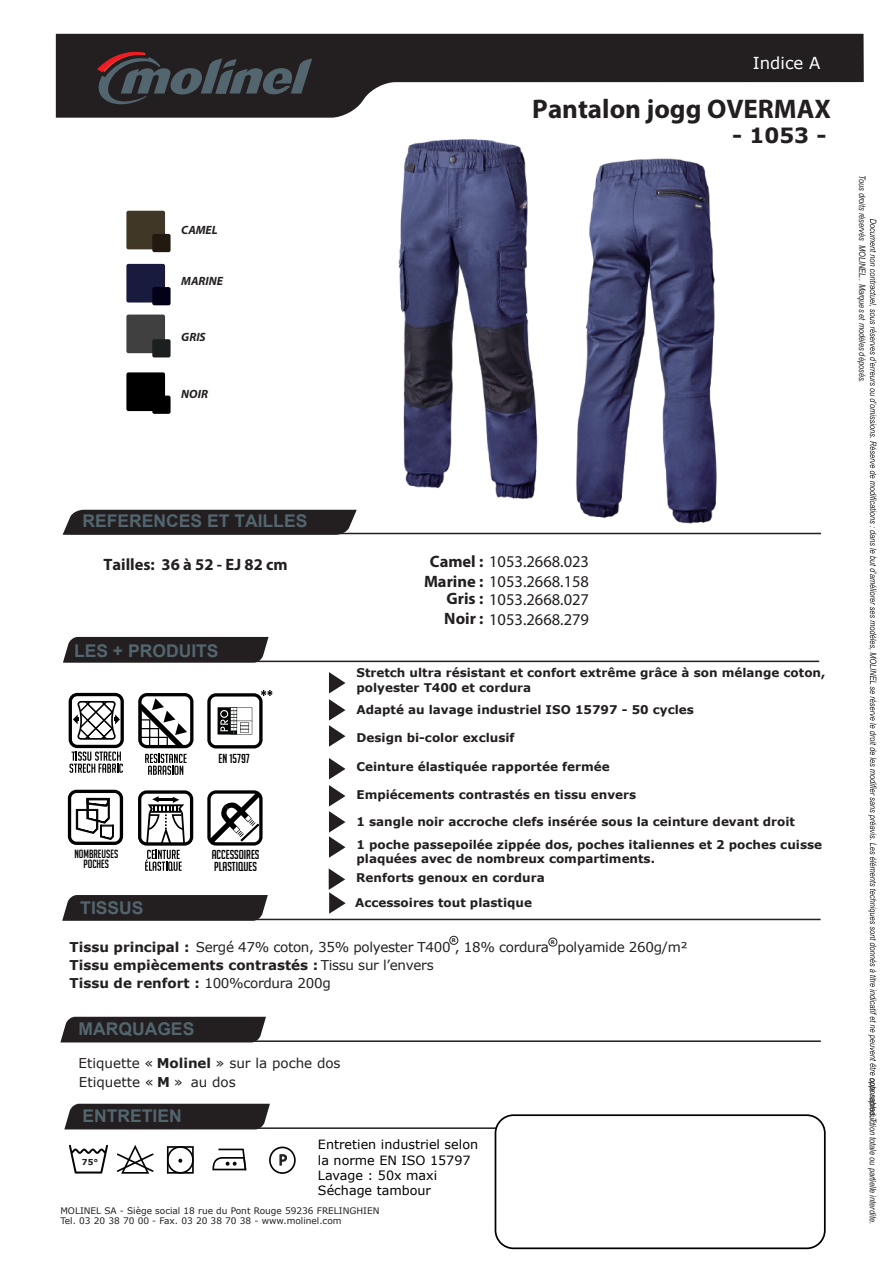
<style>
.page{position:relative;width:893px;height:1263px;background:#fff}
.page>*{position:absolute;margin:0;border:0;box-sizing:border-box;transform-origin:0 0}
.t1{font:700 27px "Myriad Pro";color:#231f20}
.t2{font:700 21px "Verdana";color:#231f20}
.t3{font:700 17.55px "Arial";color:#53656e}
.t4{font:16.5px/19.2px "Myriad Pro";color:#231f20;text-align:justify}
.t5{font:700 16.5px "Myriad Pro";color:#231f20}
.t6{font:16.5px "Verdana";color:#fefefd}
.t7{font:14.25px "Verdana";color:#0e0b10;scale:.96 1}
.t8{font:13.5px/17.4px "Verdana";letter-spacing:-.025em;color:#231f20}
.t9{font:13.5px "Verdana";color:#231f20}
.t10{font:700 13.5px "Verdana";color:#231f20}
.t11{font:12.75px/15.3px "Verdana";color:#000}
.t12{font:12.75px/11.9px "Big Noodle Titling";color:#000001}
.t13{font:700 12px/22.8px "Verdana";color:#231f20}
.t14{font:italic 700 12px "Myriad Pro";color:#231f20}
.t15{font:11.7px/10.8px "Big Noodle Titling";color:#040505;text-align:center}
.t16{font:9px/10.8px "Verdana";color:#231f20}
.t17{font:italic 9px "Arial Narrow";color:#231f20}
.t18{font:700 8.25px "Verdana";color:#231f20}
.t19{font:700 5.1px "Verdana";color:#231f20}
.s1{font-weight:700}
.s2{font-weight:400}
</style>
<div class="page">
<svg style="left:868px;top:219px;width:8px;height:904px"></svg>
<hr style="left:71px;top:533px;width:750px;height:1px;background:#231f20">
<svg style="left:63px;top:510px;width:294px;height:25px;background:#2c2829"></svg>
<svg style="left:56px;top:34px;width:808px;height:84px;fill:#231f20"></svg>
<hr style="left:65px;top:661px;width:754px;height:1px;background:#231f20">
<svg style="left:63px;top:637px;width:206px;height:26px;background:#2e2a2b"></svg>
<hr style="left:64px;top:919px;width:756px;height:1px;background:#231f20">
<svg style="left:62px;top:895px;width:206px;height:26px;background:#2d292a"></svg>
<hr style="left:62px;top:1040px;width:759px;height:2px;background:#231f20">
<div style="left:60px;top:1017px;width:206px;height:25px;background:#231f20"></div>
<hr style="left:66px;top:1127px;width:759px;height:2px;background:#231f20">
<div style="left:64px;top:1104px;width:206px;height:25px;background:#231f20"></div>
<svg style="left:97px;top:50px;width:215px;height:58px;background:#353438"></svg>
<div style="left:495px;top:1115px;width:330px;height:133px;background:#fff;border-radius:18px"></div>
<div style="left:495px;top:1114px;width:331px;height:135px;border:2px solid #000001;border-radius:18px"></div>
<svg style="left:69px;top:693px;width:55px;height:80px"></svg>
<svg style="left:145px;top:754px;width:42px;height:21px"></svg>
<svg style="left:138px;top:693px;width:55px;height:55px"></svg>
<svg style="left:68px;top:790px;width:55px;height:55px"></svg>
<svg style="left:207px;top:690px;width:66px;height:58px"></svg>
<svg style="left:138px;top:790px;width:55px;height:81px"></svg>
<svg style="left:207px;top:790px;width:56px;height:55px"></svg>
<svg style="left:329px;top:758px;width:16px;height:21px"></svg>
<svg style="left:329px;top:785px;width:16px;height:73px"></svg>
<svg style="left:329px;top:672px;width:16px;height:21px"></svg>
<svg style="left:329px;top:699px;width:16px;height:48px"></svg>
<svg style="left:329px;top:868px;width:17px;height:46px"></svg>
<svg style="left:117px;top:1145px;width:37px;height:29px"></svg>
<svg style="left:69px;top:1145px;width:39px;height:28px"></svg>
<svg style="left:167px;top:1146px;width:27px;height:28px"></svg>
<svg style="left:212px;top:1148px;width:34px;height:22px"></svg>
<svg style="left:269px;top:1146px;width:27px;height:28px"></svg>
<img style="left:398px;top:139px;width:319px;height:385px">
<div style="left:450px;top:936px;width:8px;height:8px;border:1px solid #231f20;border-radius:50%"></div>
<div style="left:549px;top:938px;width:8px;height:8px;border:1px solid #231f20;border-radius:50%"></div>
<div style="left:126px;top:372px;width:39px;height:39px;background:#000;border-radius:2px"></div>
<div style="left:152px;top:396px;width:19px;height:18px;background:#000;border-radius:2px"></div>
<div style="left:126px;top:211px;width:39px;height:38px;background:#413727;border-radius:2px"></div>
<div style="left:152px;top:234px;width:19px;height:18px;background:#221a10;border-radius:2px"></div>
<div style="left:126px;top:264px;width:39px;height:39px;background:#181b3e;border-radius:2px"></div>
<div style="left:152px;top:287px;width:19px;height:18px;background:#020118;border-radius:2px"></div>
<div style="left:126px;top:315px;width:39px;height:38px;background:#3f403f;border-radius:2px"></div>
<div style="left:152px;top:339px;width:19px;height:18px;background:#1c1f1f;border-radius:2px"></div>
<p class="t14" style="left:181px;top:222px;width:38px">CAMEL</p>
<p class="t14" style="left:181px;top:273px;width:43px">MARINE</p>
<p class="t14" style="left:181px;top:330px;width:26px">GRIS</p>
<p class="t14" style="left:181px;top:386px;width:28px">NOIR</p>
<h3 class="t6" style="left:753px;top:52px;width:69px">Indice A</h3>
<h1 class="t1" style="left:532px;top:91px;width:300px">Pantalon jogg OVERMAX</h1>
<h2 class="t2" style="left:732px;top:121px;width:96px">- 1053 -</h2>
<p class="t17" style="left:868px;top:175px;width:209px;rotate:90deg">Tous droits réservés MOLINEL.. Marques et modèles déposés.</p>
<h3 class="t3" style="left:82px;top:508px;width:226px">REFERENCES ET TAILLES</h3>
<h3 class="t5" style="left:103px;top:553px;width:186px">Tailles: 36 à 52 - EJ 82 cm</h3>
<h3 class="t4" style="left:430px;top:552px;width:161px"><span class="s1">Camel :</span> 1053.2668.023</h3>
<h3 class="t3" style="left:74px;top:638px;width:146px">LES + PRODUITS</h3>
<p class="t15" style="left:74px;top:848px;width:45px">NOMBREUSES<br>POCHES</p>
<h3 class="t3" style="left:80px;top:895px;width:65px">TISSUS</h3>
<p class="t12" style="left:219px;top:752px;width:33px">EN 15797</p>
<p class="t12" style="left:212px;top:849px;width:49px">ACCESSOIRES<br>PLASTIQUES</p>
<h3 class="t4" style="left:444px;top:571px;width:146px;text-indent:-20px"><span class="s1">Marine :</span> 1053.2668.158<br><span class="s1">Gris :</span> 1053.2668.027<br><span class="s1">Noir :</span> 1053.2668.279</h3>
<p class="t13" style="left:356px;top:665px;width:470px;line-height:14.4px">Stretch ultra résistant et confort extrême grâce à son mélange coton, polyester T400 et cordura</p>
<p class="t13" style="left:356px;top:698px;width:339px">Adapté au lavage industriel ISO 15797 - 50 cycles</p>
<p class="t13" style="left:356px;top:725px;width:160px">Design bi-color exclusif</p>
<p class="t13" style="left:356px;top:755px;width:255px">Ceinture élastiquée rapportée fermée</p>
<p class="t13" style="left:356px;top:783px;width:281px">Empiécements contrastés en tissu envers</p>
<p class="t13" style="left:356px;top:810px;width:467px">1 sangle noir accroche clefs insérée sous la ceinture devant droit<br>1 poche passepoilée zippée dos, poches italiennes et 2 poches cuisse</p>
<p class="t13" style="left:356px;top:847px;width:300px">plaquées avec de nombreux compartiments.</p>
<p class="t13" style="left:355px;top:890px;width:179px">Accessoires tout plastique</p>
<p class="t13" style="left:356px;top:866px;width:190px">Renforts genoux en cordura</p>
<p class="t19" style="left:452px;top:936px;width:5px">R</p>
<p class="t19" style="left:551px;top:938px;width:5px">R</p>
<p class="t8" style="left:70px;top:938px;width:620px"><span class="s1">Tissu principal :</span> Sergé 47% coton, 35% polyester T400 , 18% cordura polyamide 260g/m²<br><span class="s1">Tissu empiècements contrastés :</span> Tissu sur l’envers</p>
<p class="t10" style="left:70px;top:973px;width:263px">Tissu de renfort : <span class="s2">100%cordura 200g</span></p>
<h3 class="t3" style="left:78px;top:1017px;width:117px">MARQUAGES</h3>
<p class="t9" style="left:79px;top:1053px;width:264px">Etiquette « <span class="s1">Molinel</span> » sur la poche dos</p>
<p class="t9" style="left:79px;top:1073px;width:158px">Etiquette « <span class="s1">M</span> » au dos</p>
<h3 class="t3" style="left:82px;top:1103px;width:101px">ENTRETIEN</h3>
<p class="t18" style="left:82px;top:1156px;width:18px">75°</p>
<p class="t7" style="left:279px;top:1150px;width:10px">P</p>
<p class="t11" style="left:318px;top:1137px;width:162px">Entretien industriel selon la norme EN ISO 15797<br>Lavage : 50x maxi<br>Séchage tambour</p>
<p class="t16" style="left:60px;top:1205px;width:321px">MOLINEL SA - Siège social 18 rue du Pont Rouge 59236 FRELINGHIEN<br>Tel. 03 20 38 70 00 - Fax. 03 20 38 70 38 - www.molinel.com</p>
<p class="t17" style="left:879px;top:1078px;width:148px;rotate:90deg">oute reproduction totale ou partielle interdite.</p>
</div>
